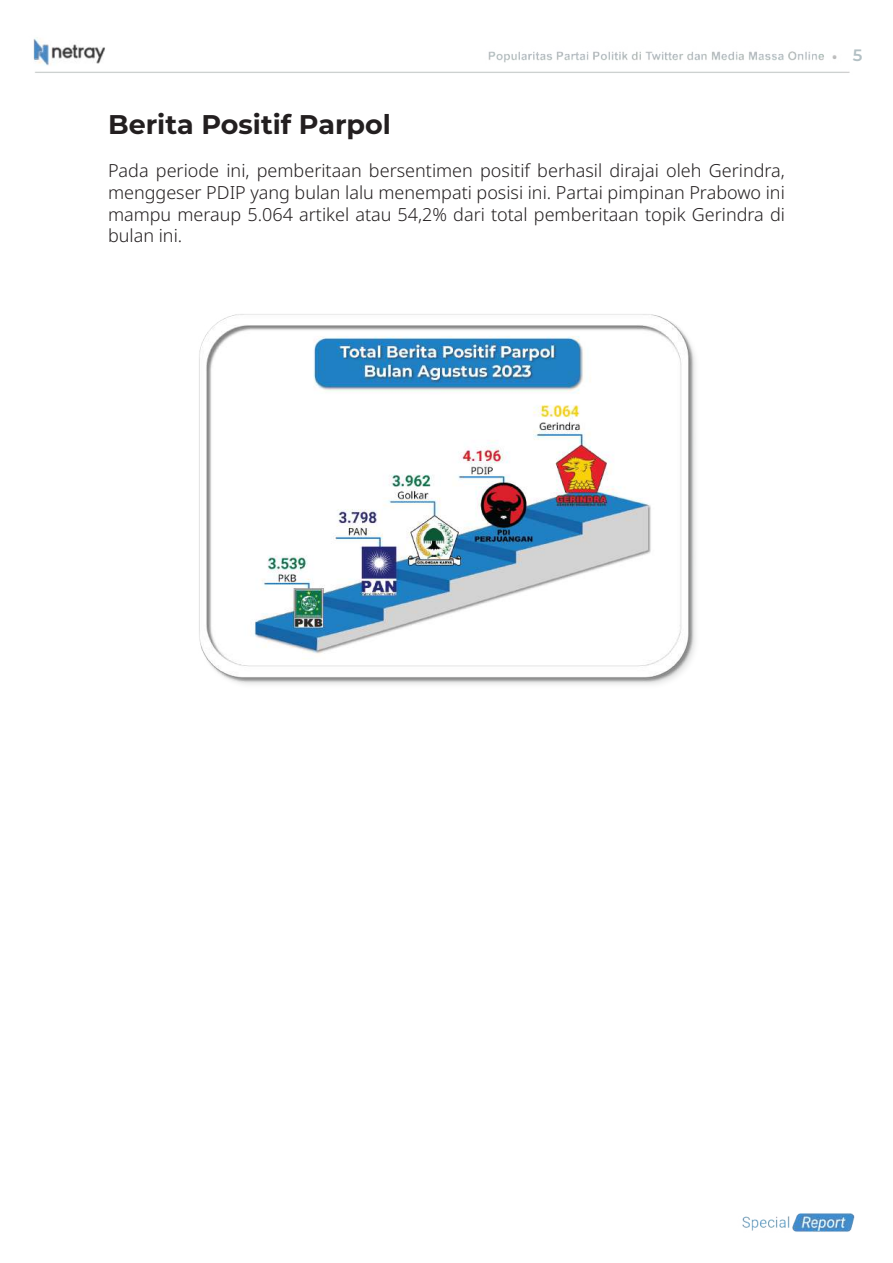
<style>
.page{position:relative;width:893px;height:1263px;background:#fff}
.page>*{position:absolute;margin:0;border:0;box-sizing:border-box;transform-origin:0 0}
.t1{font:700 27px "Montserrat";color:#231f20}
.t2{font:300 18px/21.6px "Noto Sans";color:#231f20;text-align:justify}
.t3{font:600 16.5px "Montserrat";color:#b3c0c4}
</style>
<div class="page">
<img style="left:33px;top:37px;width:822px;height:1195px">
<div style="left:199px;top:314px;width:502px;height:376px;background:#fbfbfb"></div>
<img style="left:199px;top:314px;width:495px;height:369px">
<h1 class="t1" style="left:108px;top:107px;width:284px">Berita Positif Parpol</h1>
<p class="t2" style="left:108px;top:160px;width:678px">Pada periode ini, pemberitaan bersentimen positif berhasil dirajai oleh Gerindra, menggeser PDIP yang bulan lalu menempati posisi ini. Partai pimpinan Prabowo ini mampu meraup 5.064 artikel atau 54,2% dari total pemberitaan topik Gerindra di bulan ini.</p>
<p class="t3" style="left:853px;top:45px;width:11px">5</p>
</div>
